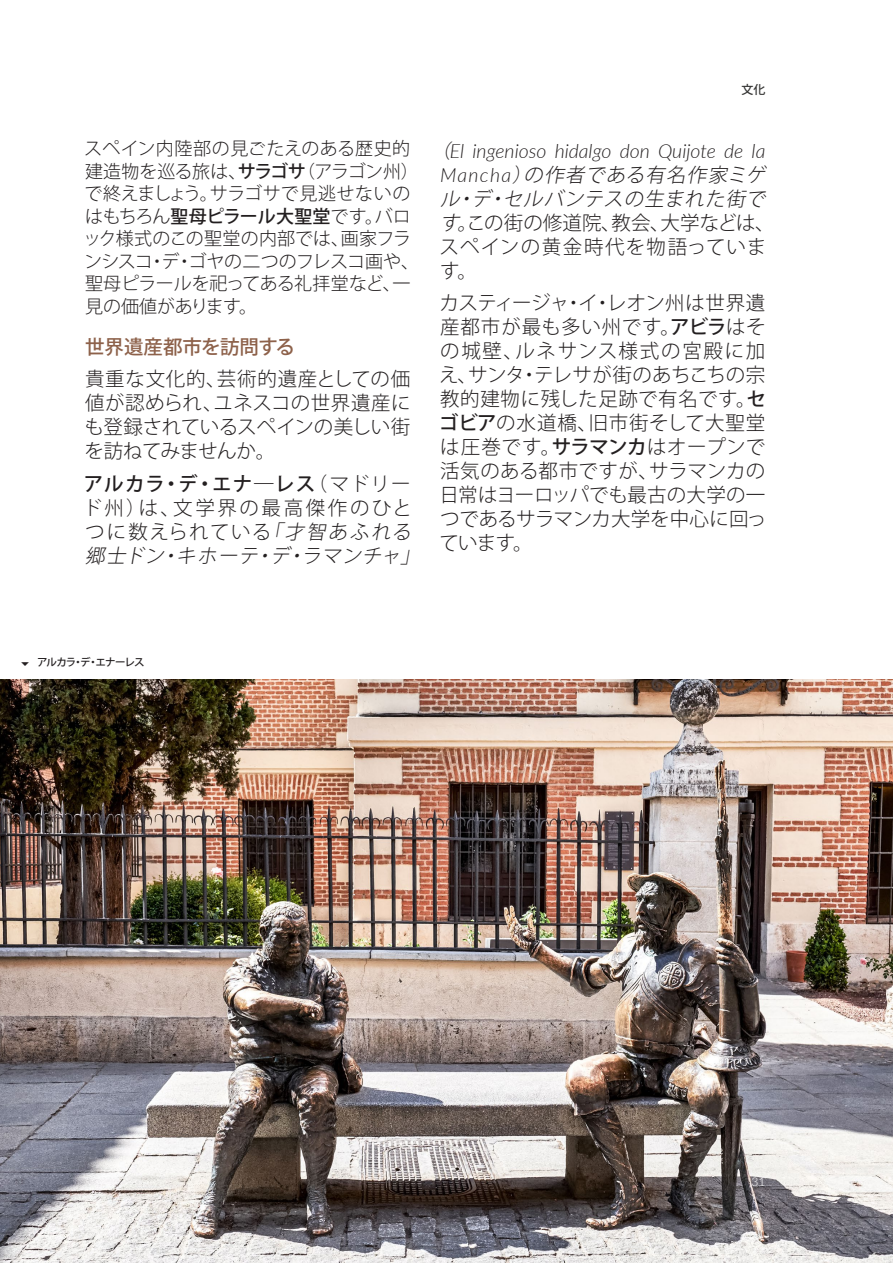
<style>
.page{position:relative;width:893px;height:1263px;background:#fff}
.page>*{position:absolute;margin:0;border:0;box-sizing:border-box;transform-origin:0 0}
.Body{font:300 19.5px/24px "Koz Go Pro";letter-spacing:-.005em;color:#231f20;text-align:justify}
.Body-2{font:italic 300 19.5px/24px "Lato";color:#231f20}
.Body-3{font:300 19.5px/24px "Koz Go Pro";letter-spacing:.12em;color:#231f20}
.t1{font:500 19.5px "Koz Go Pro";color:#8d614a}
.Body-4{font:300 18px/22.5px "Koz Go Pro";letter-spacing:-.005em;color:#231f20}
.t2{font:500 12px "Koz Go Pro";color:#353534}
.t3{font:300 12px "Lato";color:#fff}
.t4{font:500 10.5px "Koz Go Pro";letter-spacing:-.08em;color:#231f20}
.s1{font-weight:500}
.s2{font-style:italic}
.s3{font-family:"Koz Go Pro"}
.s4{font-family:"Koz Go Pro";font-style:normal}
</style>
<div class="page">
<img style="left:0;top:679px;width:893px;height:584px">
<p class="Body-4" style="left:84px;top:138px;width:337px">スペイン内陸部の見ごたえのある歴史的建造物を巡る旅は、<span class="s1">サラゴサ</span>（アラゴン州）で終えましょう。サラゴサで見逃せないのはもちろん<span class="s1">聖母ピラール大聖堂</span>です。バロック様式のこの聖堂の内部では、画家フランシスコ・デ・ゴヤの二つのフレスコ画や、聖母ピラールを祀ってある礼拝堂など、一見の価値があります。</p>
<h3 class="t1" style="left:85px;top:334px;width:212px">世界遺産都市を訪問する</h3>
<p class="Body" style="left:84px;top:367px;width:328px">貴重な文化的、芸術的遺産としての価値が認められ、ユネスコの世界遺産にも登録されているスペインの美しい街を訪ねてみませんか。</p>
<p class="Body-3" style="left:83px;top:472px;width:343px"><span class="s1">アルカラ・デ・エナ―レス</span>（マドリード州）は、文学界の最高傑作のひとつに数えられている<span class="s2">「才智あふれる郷士ドン・キホーテ・デ・ラマンチャ」</span></p>
<p class="t2" style="left:741px;top:82px;width:25px">文化</p>
<p class="Body-2" style="left:439px;top:138px;width:337px;text-indent:-9px"><span class="s3">（</span>El ingenioso hidalgo don Quijote de la<br>M a n c h a <span class="s3">）の作者である有名作家ミゲル・デ・セルバンテスの生まれた街です。</span><span class="s4">この街の修道院、教会、大学などは、スペインの黄金時代を物語っています。</span></p>
<p class="Body" style="left:439px;top:291px;width:329px">カスティージャ・イ・レオン州は世界遺産都市が最も多い州です。<span class="s1">アビラ</span>はその城壁、ルネサンス様式の宮殿に加え、サンタ・テレサが街のあちこちの宗教的建物に残した足跡で有名です。<span class="s1">セゴビア</span>の水道橋、旧市街そして大聖堂は圧巻です。<span class="s1">サラマンカ</span>はオープンで活気のある都市ですが、サラマンカの日常はヨーロッパでも最古の大学の一つであるサラマンカ大学を中心に回っています。</p>
<p class="t4" style="left:37px;top:655px;width:109px">アルカラ・デ・エナーレス</p>
<p class="t3" style="left:751px;top:1173px;width:15px">31</p>
</div>
